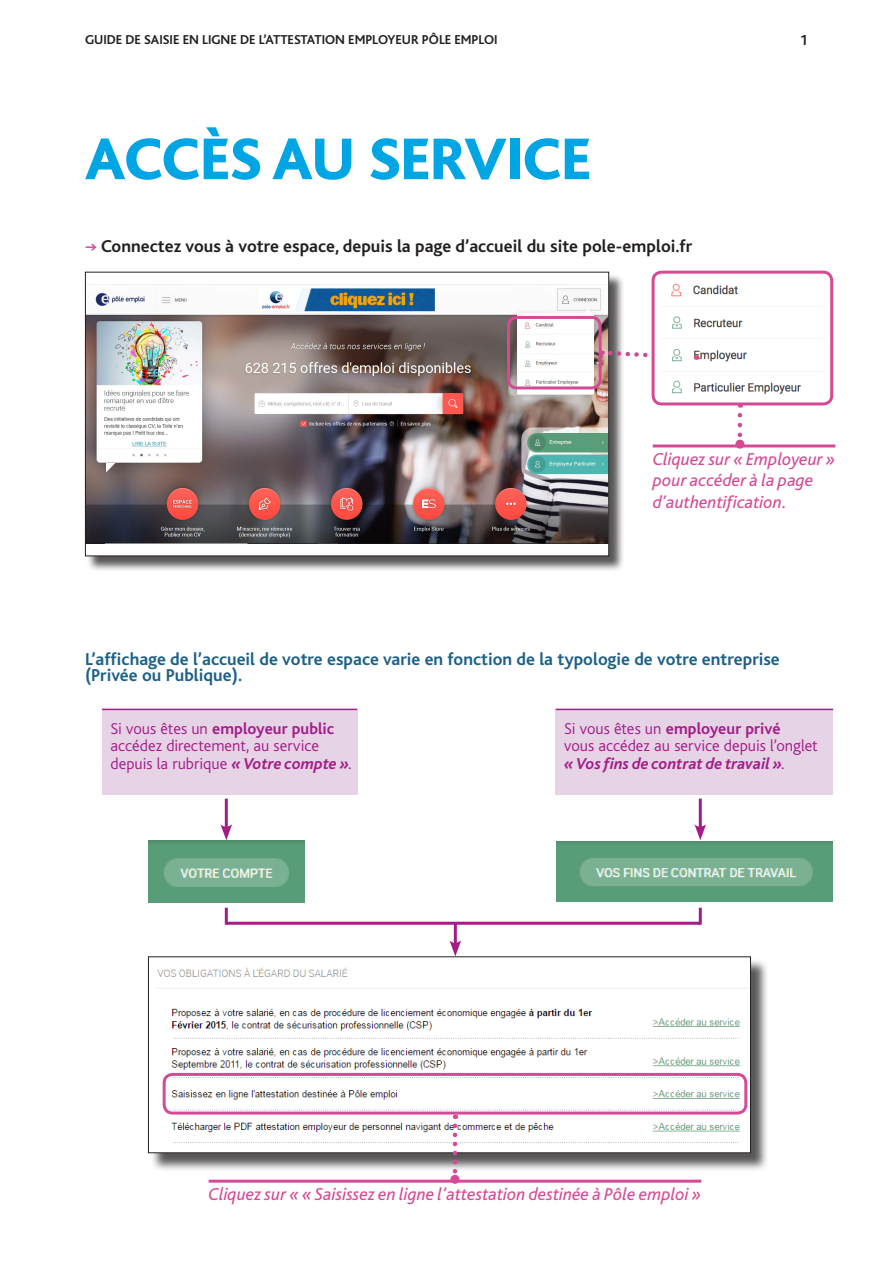
<style>
.page{position:relative;width:893px;height:1263px;background:#fff}
.page>*{position:absolute;margin:0;border:0;box-sizing:border-box;transform-origin:0 0}
.t1{font:800 61.5px "Bliss";color:#00a6e4}
.t2{font:italic 18px/21.6px "Bliss";color:#d54a95}
.Chapô{font:700 18px/16.5px "Bliss";color:#1d6186}
.Chapô-2{font:700 18px "Bliss";color:#231f20}
.t3{font:300 16.5px/17.9px "Bliss";color:#a41c88}
.t4{font:700 15px "Bliss";color:#231f20}
.t5{font:700 13.5px "Bliss";color:#231f20}
.s1{font-family:"Executive";font-size:13.5px;color:#d54a95}
.s2{font-weight:700}
.s3{font-weight:700;font-style:italic}
</style>
<div class="page">
<div style="left:102px;top:709px;width:255px;height:86px;background:#e6d3e6"></div>
<hr style="left:102px;top:709px;width:255px;height:1px;background:#a41c88">
<div style="left:556px;top:709px;width:277px;height:86px;background:#e6d3e6"></div>
<hr style="left:556px;top:709px;width:277px;height:1px;background:#a41c88">
<div style="left:87px;top:273px;width:538px;height:299px;background:#231f20;opacity:.75"></div>
<div style="left:85px;top:272px;width:524px;height:284px;background:#fff"></div>
<img style="left:87px;top:288px;width:520px;height:255px">
<div style="left:85px;top:272px;width:524px;height:284px;border:1px solid #231f20"></div>
<img style="left:653px;top:274px;width:179px;height:128px">
<div style="left:652px;top:271px;width:181px;height:134px;border:3px solid #d54a95;border-radius:9px"></div>
<div style="left:507px;top:316px;width:95px;height:73px;border:3px solid #d54a95;border-radius:9px"></div>
<svg style="left:602px;top:350px;width:46px;height:10px"></svg>
<img style="left:148px;top:841px;width:156px;height:62px">
<img style="left:557px;top:841px;width:275px;height:61px">
<div style="left:150px;top:959px;width:620px;height:213px;background:#231f20;opacity:.75"></div>
<svg style="left:150px;top:959px;width:599px;height:192px"></svg>
<div style="left:163px;top:1073px;width:584px;height:41px;border:3px solid #d54a95;border-radius:9px"></div>
<svg style="left:738px;top:415px;width:4px;height:25px"></svg>
<div style="left:735px;top:440px;width:9px;height:9px;background:#d54a95;border-radius:50%"></div>
<hr style="left:653px;top:444px;width:182px;height:3px;background:#d54a95">
<svg style="left:453px;top:1126px;width:4px;height:49px"></svg>
<div style="left:450px;top:1175px;width:9px;height:9px;background:#d54a95;border-radius:50%"></div>
<hr style="left:209px;top:1180px;width:492px;height:3px;background:#d54a95">
<hr style="left:225px;top:799px;width:3px;height:31px;background:#a41c88">
<svg style="left:220px;top:824px;width:12px;height:16px"></svg>
<hr style="left:699px;top:799px;width:3px;height:31px;background:#a41c88">
<svg style="left:694px;top:824px;width:12px;height:16px"></svg>
<hr style="left:454px;top:923px;width:3px;height:23px;background:#a41c88">
<svg style="left:449px;top:940px;width:12px;height:16px"></svg>
<hr style="left:226px;top:922px;width:474px;height:3px;background:#a41c88">
<hr style="left:225px;top:908px;width:3px;height:17px;background:#a41c88">
<hr style="left:699px;top:908px;width:3px;height:17px;background:#a41c88">
<p class="t5" style="left:85px;top:33px;width:414px">GUIDE DE SAISIE EN LIGNE DE L’ATTESTATION EMPLOYEUR PÔLE EMPLOI</p>
<p class="t4" style="left:800px;top:33px;width:10px">1</p>
<p class="t1" style="left:85px;top:127px;width:507px">ACCÈS AU SERVICE</p>
<p class="Chapô-2" style="left:85px;top:237px;width:609px"><span class="s1">→</span> Connectez vous à votre espace, depuis la page d’accueil du site pole-emploi.fr</p>
<p class="t2" style="left:653px;top:448px;width:184px">Cliquez sur « Employeur » pour accéder à la page d’authentification.</p>
<p class="Chapô" style="left:85px;top:651px;width:696px">L’affichage de l’accueil de votre espace varie en fonction de la typologie de votre entreprise (Privée ou Publique).</p>
<p class="t3" style="left:111px;top:719px;width:242px">Si vous êtes un <span class="s2">employeur public </span>accédez directement, au service depuis la rubrique <span class="s3">« Votre compte »</span>.</p>
<p class="t3" style="left:564px;top:719px;width:255px">Si vous êtes un <span class="s2">employeur privé<br></span>vous accédez au service depuis l’onglet <span class="s3">« Vos fins de contrat de travail »</span>.</p>
<p class="t2" style="left:209px;top:1183px;width:494px">Cliquez sur « « Saisissez en ligne l’attestation destinée à Pôle emploi »</p>
</div>
